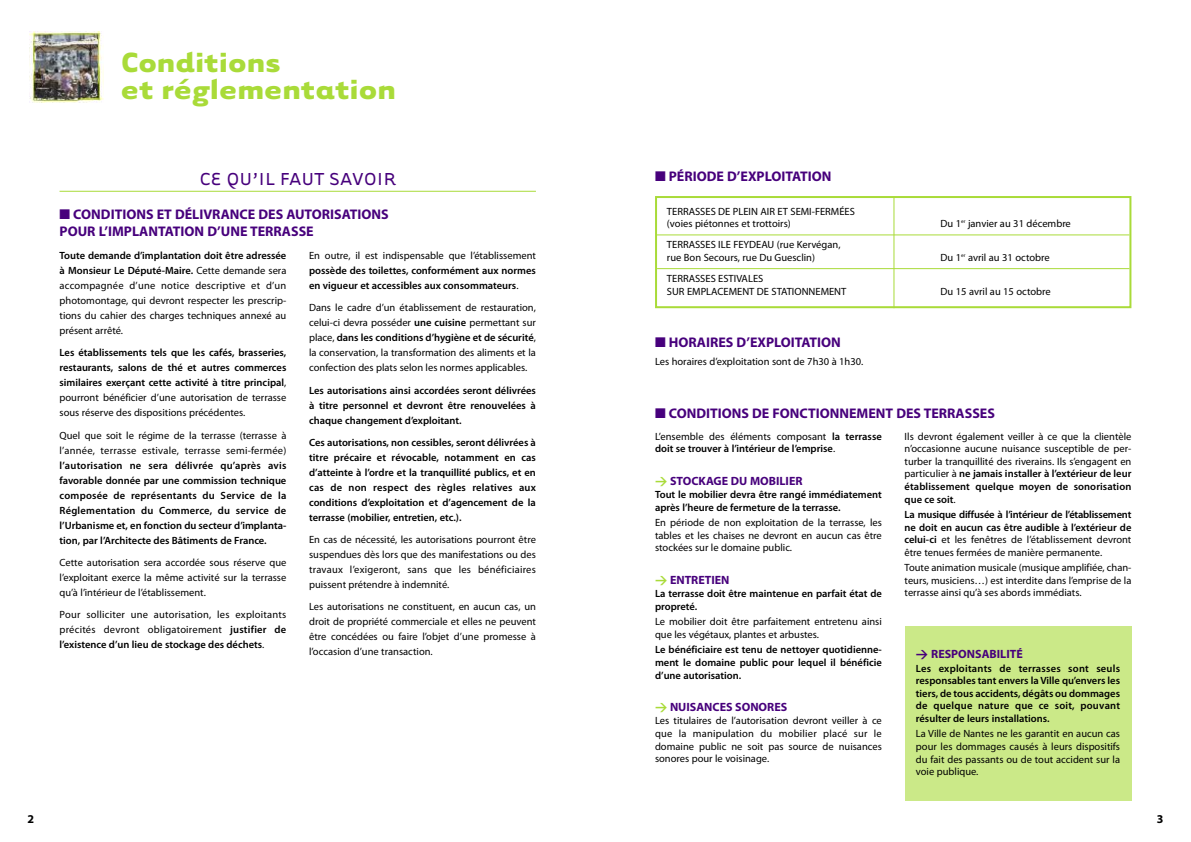
<style>
.page{position:relative;width:1191px;height:842px;background:#fff}
.page>*{position:absolute;margin:0;border:0;box-sizing:border-box;transform-origin:0 0}
.t1{font:700 32px/27px "Tarzana Wide";color:#a9db39}
.t2{font:20px "Tarzana Wide";color:#47007c}
.t3{font:700 14px/16.8px "Myriad Pro";color:#47007c}
.t4{font:700 12px "Myriad Pro";color:#47007c}
.t5{font:700 12px "Myriad Pro";color:#000}
.t6{font:10.5px/15px "Myriad Pro";color:#000;text-align:justify}
.t7{font:600 10.5px/15px "Myriad Pro";color:#000;text-align:justify}
.s1{font-weight:600}
.s2{font-weight:400}
.s3{font-family:"DIN";color:#a9db39}
.s4{font-family:"DIN"}
</style>
<div class="page">
<div style="left:904px;top:626px;width:227px;height:174px;background:#cbe988"></div>
<hr style="left:60px;top:191px;width:476px;height:1px;background:#a9db39">
<div style="left:655px;top:196px;width:476px;height:112px;border:2px solid #a9db39"></div>
<hr style="left:657px;top:234px;width:472px;height:1px;background:#a9db39">
<hr style="left:657px;top:268px;width:472px;height:1px;background:#a9db39">
<hr style="left:893px;top:197px;width:1px;height:111px;background:#a9db39">
<img style="left:30px;top:31px;width:74px;height:71px">
<h1 class="t1" style="left:121px;top:47px;width:276px">Conditions<br>et réglementation</h1>
<h2 class="t2" style="left:199px;top:166px;width:198px">CE QU’IL FAUT SAVOIR</h2>
<h3 class="t3" style="left:60px;top:207px;width:331px">■ CONDITIONS ET DÉLIVRANCE DES AUTORISATIONS<br>POUR L’IMPLANTATION D’UNE TERRASSE</h3>
<p class="t6" style="left:60px;top:249px;width:228px"><span class="s1">Toute demande d’implantation doit être adressée à Monsieur Le Député-Maire.</span> Cette demande sera accompagnée d’une notice descriptive et d’un photomontage, qui devront respecter les prescrip&shy;tions du cahier des charges techniques annexé au présent arrêté.</p>
<p class="t7" style="left:60px;top:346px;width:228px">Les établissements tels que les cafés, brasseries, restaurants, salons de thé et autres commerces similaires exerçant cette activité à titre principal<span class="s2">, pourront bénéficier d’une autorisation de terrasse sous réserve des dispositions précédentes.</span></p>
<p class="t6" style="left:60px;top:428px;width:228px">Quel que soit le régime de la terrasse (terrasse à l’année, terrasse estivale, terrasse semi-fermée)</p>
<p class="t7" style="left:60px;top:458px;width:228px">l’autorisation ne sera délivrée qu’après avis favorable donnée par une commission technique composée de représentants du Service de la Réglementation du Commerce, du service de l’Urbanisme et, en fonction du secteur d’implanta&shy;tion, par l’Architecte des Bâtiments de France.</p>
<p class="t6" style="left:60px;top:555px;width:228px">Cette autorisation sera accordée sous réserve que l’exploitant exerce la même activité sur la terrasse qu’à l’intérieur de l’établissement.</p>
<p class="t6" style="left:60px;top:607px;width:228px">Pour solliciter une autorisation, les exploitants précités devront obligatoirement <span class="s1">justifier de l’existence d’un lieu de stockage des déchets</span>.</p>
<p class="t6" style="left:309px;top:249px;width:228px">En outre, il est indispensable que l’établissement</p>
<p class="t7" style="left:309px;top:264px;width:228px">possède des toilettes, conformément aux normes en vigueur et accessibles aux consommateurs<span class="s2">.</span></p>
<p class="t6" style="left:309px;top:301px;width:228px">Dans le cadre d’un établissement de restauration, celui-ci devra posséder <span class="s1">une cuisine</span> permettant sur place, <span class="s1">dans les conditions d’hygiène et de sécurité</span>, la conservation, la transformation des aliments et la confection des plats selon les normes applicables.</p>
<p class="t7" style="left:309px;top:383px;width:228px">Les autorisations ainsi accordées seront délivrées à titre personnel et devront être renouvelées à chaque changement d’exploitant.</p>
<p class="t7" style="left:309px;top:435px;width:228px">Ces autorisations, non cessibles, seront délivrées à titre précaire et révocable, notamment en cas d’atteinte à l’ordre et la tranquillité publics, et en cas de non respect des règles relatives aux conditions d’exploitation et d’agencement de la terrasse (mobilier, entretien, etc.).</p>
<p class="t6" style="left:309px;top:532px;width:228px">En cas de nécessité, les autorisations pourront être suspendues dès lors que des manifestations ou des travaux l’exigeront, sans que les bénéficiaires puissent prétendre à indemnité.</p>
<p class="t6" style="left:309px;top:600px;width:228px">Les autorisations ne constituent, en aucun cas, un droit de propriété commerciale et elles ne peuvent être concédées ou faire l’objet d’une promesse à l’occasion d’une transaction.</p>
<h3 class="t3" style="left:655px;top:169px;width:178px">■ PÉRIODE D’EXPLOITATION</h3>
<p class="t6" style="left:667px;top:206px;width:189px;line-height:12.6px">TERRASSES DE PLEIN AIR ET SEMI-FERMÉES (voies piétonnes et trottoirs)</p>
<p class="t6" style="left:667px;top:239px;width:175px;line-height:12.6px">TERRASSES ILE FEYDEAU (rue Kervégan, rue Bon Secours, rue Du Guesclin)</p>
<p class="t6" style="left:667px;top:273px;width:181px;line-height:12.6px">TERRASSES ESTIVALES<br>SUR EMPLACEMENT DE STATIONNEMENT</p>
<h3 class="t3" style="left:655px;top:335px;width:187px">■ HORAIRES D’EXPLOITATION</h3>
<p class="t6" style="left:655px;top:355px;width:210px">Les horaires d’exploitation sont de 7h30 à 1h30.</p>
<p class="t6" style="left:940px;top:217px;width:132px">Du 1<sup>er</sup> janvier au 31 décembre</p>
<p class="t6" style="left:940px;top:251px;width:111px">Du 1<sup>er</sup> avril au 31 octobre</p>
<p class="t6" style="left:940px;top:285px;width:112px">Du 15 avril au 15 octobre</p>
<h3 class="t3" style="left:655px;top:406px;width:341px">■ CONDITIONS DE FONCTIONNEMENT DES TERRASSES</h3>
<p class="t7" style="left:655px;top:431px;width:228px;line-height:12.6px"><span class="s2">L’ensemble des éléments composant</span> la terrasse doit se trouver à l’intérieur de l’emprise<span class="s2">.</span></p>
<p class="t4" style="left:655px;top:476px;width:149px"><span class="s3">&gt;</span> STOCKAGE DU MOBILIER</p>
<p class="t7" style="left:655px;top:489px;width:228px;line-height:12.6px">Tout le mobilier devra être rangé immédiatement après l’heure de fermeture de la terrasse.</p>
<p class="t6" style="left:655px;top:517px;width:228px;line-height:12.6px">En période de non exploitation de la terrasse, les tables et les chaises ne devront en aucun cas être stockées sur le domaine public.</p>
<p class="t4" style="left:655px;top:575px;width:76px"><span class="s3">&gt;</span> ENTRETIEN</p>
<p class="t7" style="left:655px;top:588px;width:228px;line-height:12.6px">La terrasse doit être maintenue en parfait état de propreté.</p>
<p class="t6" style="left:655px;top:616px;width:228px;line-height:12.6px">Le mobilier doit être parfaitement entretenu ainsi que les végétaux, plantes et arbustes.</p>
<p class="t7" style="left:655px;top:644px;width:228px;line-height:12.6px">Le bénéficiaire est tenu de nettoyer quotidienne&shy;ment le domaine public pour lequel il bénéficie d’une autorisation.</p>
<p class="t4" style="left:655px;top:703px;width:134px"><span class="s3">&gt;</span> NUISANCES SONORES</p>
<p class="t6" style="left:655px;top:715px;width:228px;line-height:12.6px">Les titulaires de l’autorisation devront veiller à ce que la manipulation du mobilier placé sur le domaine public ne soit pas source de nuisances sonores pour le voisinage.</p>
<p class="t6" style="left:904px;top:431px;width:228px;line-height:12.6px">Ils devront également veiller à ce que la clientèle n’occasionne aucune nuisance susceptible de per&shy;turber la tranquillité des riverains. Ils s’engagent en particulier à <span class="s1">ne jamais installer à l’extérieur de leur établissement quelque moyen de sonorisation que ce soit</span>.</p>
<p class="t7" style="left:904px;top:509px;width:228px;line-height:12.6px">La musique diffusée à l’intérieur de l’établissement ne doit en aucun cas être audible à l’extérieur de celui-ci <span class="s2">et les fenêtres de l’établissement devront être tenues fermées de manière permanente.</span></p>
<p class="t6" style="left:904px;top:562px;width:228px;line-height:12.6px">Toute animation musicale (musique amplifiée, chan&shy;teurs, musiciens…) est interdite dans l’emprise de la terrasse ainsi qu’à ses abords immédiats.</p>
<p class="t4" style="left:916px;top:650px;width:108px"><span class="s4">&gt;</span> RESPONSABILITÉ</p>
<p class="t7" style="left:916px;top:663px;width:206px;line-height:12.6px">Les exploitants de terrasses sont seuls responsables tant envers la Ville qu’envers les tiers, de tous accidents, dégâts ou dommages de quelque nature que ce soit, pouvant résulter de leurs installations.</p>
<p class="t6" style="left:916px;top:728px;width:206px;line-height:12.6px">La Ville de Nantes ne les garantit en aucun cas pour les dommages causés à leurs dispositifs du fait des passants ou de tout accident sur la voie publique.</p>
<p class="t5" style="left:27px;top:814px;width:8px">2</p>
<p class="t5" style="left:1157px;top:814px;width:8px">3</p>
</div>
